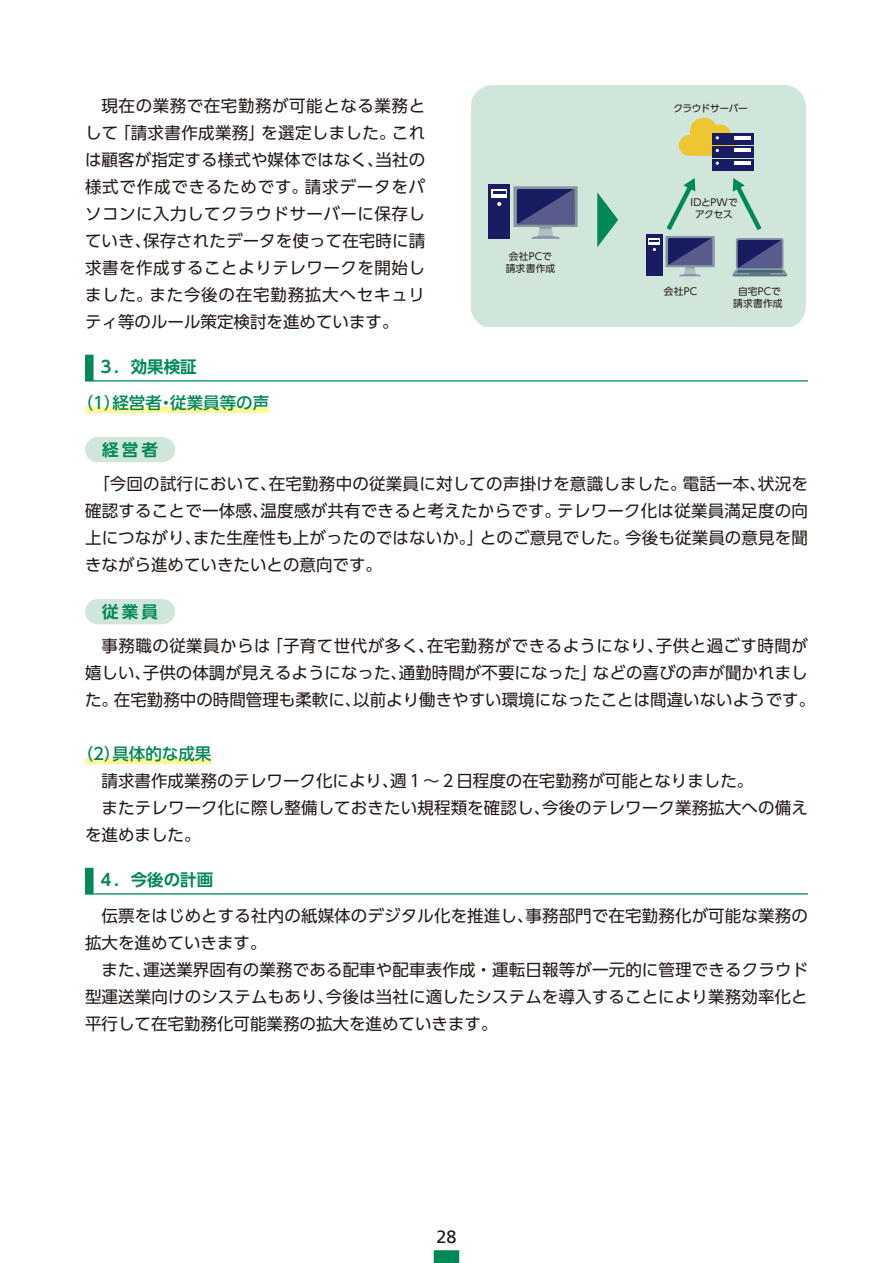
<style>
.page{position:relative;width:893px;height:1263px;background:#fff}
.page>*{position:absolute;margin:0;border:0;box-sizing:border-box;transform-origin:0 0}
.t1{font:18px "Frutiger LT";color:#231916}
.t2{font:16.5px/27px "UD Shin Go Pro";letter-spacing:.005em;color:#231916;text-align:justify}
.t3{font:500 16.5px "UD Shin Go Pro";color:#008857}
.t4{font:16.5px "UD Shin Go Pro";letter-spacing:.035em;color:#231916}
.t5{font:700 16.5px "UD Shin Go Pro De";color:#008857}
.t6{font:9.75px/12px "UD Shin Go Pro";letter-spacing:.01em;color:#231916;text-align:center}
.t7{font:9.75px/12px "UD Shin Go Pro";letter-spacing:-.02em;color:#231916;text-align:center}
.t8{font:9.75px "UD Shin Go Pro";letter-spacing:-.045em;color:#231916}
</style>
<div class="page">
<div style="left:434px;top:1250px;width:25px;height:13px;background:#008857"></div>
<div style="left:85px;top:355px;width:9px;height:26px;background:#008857"></div>
<hr style="left:85px;top:380px;width:723px;height:1px;background:#008857">
<div style="left:85px;top:407px;width:184px;height:6px;background:#fff899"></div>
<div style="left:85px;top:437px;width:90px;height:25px;background:#d0e6db;border-radius:13px"></div>
<div style="left:85px;top:599px;width:90px;height:25px;background:#d0e6db;border-radius:13px"></div>
<div style="left:85px;top:758px;width:126px;height:6px;background:#fff899"></div>
<div style="left:85px;top:868px;width:9px;height:26px;background:#008857"></div>
<hr style="left:85px;top:893px;width:723px;height:1px;background:#008857">
<div style="left:471px;top:85px;width:335px;height:242px;background:#d0e6db"></div>
<svg style="left:597px;top:192px;width:21px;height:55px"></svg>
<svg style="left:732px;top:178px;width:55px;height:98px;background:#97afb5"></svg>
<div style="left:665px;top:236px;width:50px;height:31px;background:#8693a2"></div>
<div style="left:646px;top:235px;width:17px;height:41px;background:#181d62"></div>
<svg style="left:649px;top:178px;width:63px;height:98px;background:#95abb4"></svg>
<svg style="left:514px;top:186px;width:64px;height:41px"></svg>
<div style="left:489px;top:185px;width:21px;height:54px;background:#181d62"></div>
<div style="left:492px;top:189px;width:15px;height:9px;background:#fff"></div>
<svg style="left:493px;top:191px;width:12px;height:3px"></svg>
<svg style="left:497px;top:202px;width:4px;height:4px"></svg>
<svg style="left:517px;top:189px;width:57px;height:50px;background:#5d658e"></svg>
<div style="left:690px;top:118px;width:28px;height:28px;background:#ecc731;border-radius:50%"></div>
<div style="left:679px;top:135px;width:20px;height:21px;background:#ecc731;border-radius:50%"></div>
<div style="left:716px;top:135px;width:21px;height:21px;background:#ecc731;border-radius:50%"></div>
<div style="left:710px;top:124px;width:20px;height:21px;background:#ecc731;border-radius:50%"></div>
<div style="left:713px;top:134px;width:41px;height:11px;background:#181d62"></div>
<hr style="left:734px;top:136px;width:17px;height:3px;background:#fff">
<div style="left:713px;top:146px;width:41px;height:12px;background:#181d62"></div>
<hr style="left:734px;top:149px;width:17px;height:3px;background:#fff">
<svg style="left:687px;top:131px;width:40px;height:25px"></svg>
<div style="left:713px;top:159px;width:41px;height:11px;background:#181d62"></div>
<hr style="left:734px;top:162px;width:17px;height:3px;background:#fff">
<p class="t4" style="left:102px;top:92px;width:325px">現在の業務で在宅勤務が可能となる業務と</p>
<p class="t8" style="left:673px;top:100px;width:76px">クラウドサーバー</p>
<p class="t2" style="left:85px;top:119px;width:342px">して「請求書作成業務」を選定しました。これは顧客が指定する様式や媒体ではなく、当社の様式で作成できるためです。請求データをパソコンに入力してクラウドサーバーに保存していき、保存されたデータを使って在宅時に請求書を作成することよりテレワークを開始しました。また今後の在宅勤務拡大へセキュリティ等のルール策定検討を進めています。</p>
<p class="t5" style="left:98px;top:354px;width:101px">３．効果検証</p>
<p class="t3" style="left:77px;top:389px;width:194px">（1）経営者・従業員等の声</p>
<p class="t5" style="left:102px;top:436px;width:58px">経営者</p>
<p class="t2" style="left:85px;top:470px;width:724px;text-indent:8px">「今回の試行において、在宅勤務中の従業員に対しての声掛けを意識しました。電話一本、状況を確認することで一体感、温度感が共有できると考えたからです。テレワーク化は従業員満足度の向上につながり、また生産性も上がったのではないか。」とのご意見でした。今後も従業員の意見を聞きながら進めていきたいとの意向です。</p>
<p class="t5" style="left:102px;top:598px;width:58px">従業員</p>
<p class="t2" style="left:85px;top:632px;width:732px;text-align:center">事務職の従業員からは「子育て世代が多く、在宅勤務ができるようになり、子供と過ごす時間が<br>嬉しい、子供の体調が見えるようになった、通勤時間が不要になった」などの喜びの声が聞かれました。在宅勤務中の時間管理も柔軟に、以前より働きやすい環境になったことは間違いないようです。</p>
<p class="t3" style="left:77px;top:740px;width:136px">（2）具体的な成果</p>
<p class="t2" style="left:102px;top:767px;width:653px">請求書作成業務のテレワーク化により、週１～２日程度の在宅勤務が可能となりました。</p>
<p class="t2" style="left:102px;top:794px;width:708px">またテレワーク化に際し整備しておきたい規程類を確認し、今後のテレワーク業務拡大への備え</p>
<p class="t2" style="left:85px;top:821px;width:117px">を進めました。</p>
<p class="t5" style="left:98px;top:867px;width:117px">４．今後の計画</p>
<p class="t2" style="left:85px;top:902px;width:724px;text-indent:16px">伝票をはじめとする社内の紙媒体のデジタル化を推進し、事務部門で在宅勤務化が可能な業務の拡大を進めていきます。</p>
<p class="t2" style="left:85px;top:956px;width:725px;text-indent:16px">また、運送業界固有の業務である配車や配車表作成・運転日報等が一元的に管理できるクラウド型運送業向けのシステムもあり、今後は当社に適したシステムを導入することにより業務効率化と平行して在宅勤務化可能業務の拡大を進めていきます。</p>
<p class="t7" style="left:690px;top:196px;width:49px">IDとPWでアクセス</p>
<p class="t6" style="left:506px;top:250px;width:51px">会社PCで請求書作成</p>
<p class="t6" style="left:664px;top:285px;width:35px">会社PC</p>
<p class="t6" style="left:733px;top:285px;width:51px">自宅PCで請求書作成</p>
<p class="t1" style="left:436px;top:1226px;width:22px">28</p>
</div>
